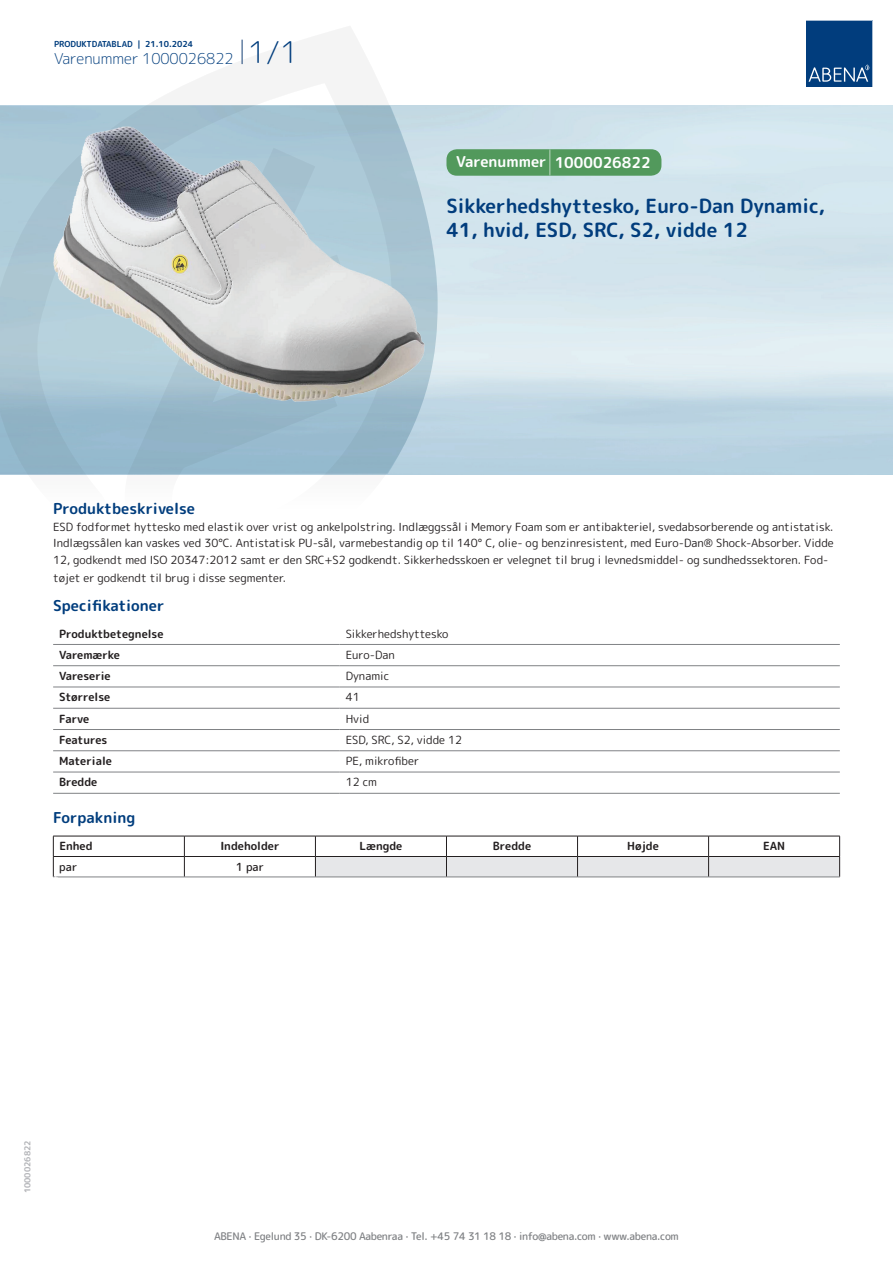
<style>
.page{position:relative;width:893px;height:1263px;background:#fff}
.page>*{position:absolute;margin:0;border:0;box-sizing:border-box;transform-origin:0 0}
.t1{font:700 19.5px/24px "Rounded Mplus 1 c";color:#013d7d}
.t2{font:700 15px "Rounded Mplus 1 c";color:#013d7d}
.t3{font:300 15px "Rounded Mplus 1 c";color:#013d7d}
.t4{font:700 15px "Rounded Mplus 1 c";color:#fff}
.t5{font:11.25px/16.5px "Rounded Mplus 1 c";color:#231f20;text-align:justify}
.t6{font:700 11.25px "Rounded Mplus 1 c";color:#231f20}
.t7{font:500 11.25px "Rounded Mplus 1 c";color:#231f20}
.t8{font:500 10.5px "Rounded Mplus 1 c";letter-spacing:-.03em;color:#808285}
.t9{font:700 10.5px "Rounded Mplus 1 c";color:#fff}
.t10{font:700 8.25px "Rounded Mplus 1 c";color:#013d7d}
.t11{font:700 8.25px "Rounded Mplus 1 c";color:#b2b3b7}
.s1{font-size:30px}
.s2{font-size:25.5px}
</style>
<div class="page">
<svg style="left:0;top:26px;width:439px;height:449px"></svg>
<svg style="left:0;top:106px;width:438px;height:368px;background:#a0bfd0"></svg>
<svg style="left:242px;top:40px;width:1px;height:24px"></svg>
<svg style="left:806px;top:20px;width:67px;height:67px;background:#144b86"></svg>
<img style="left:53px;top:127px;width:372px;height:275px">
<hr style="left:53px;top:644px;width:287px;height:1px;background:#808285">
<hr style="left:340px;top:644px;width:500px;height:1px;background:#808285">
<hr style="left:53px;top:665px;width:287px;height:1px;background:#808285">
<hr style="left:340px;top:665px;width:500px;height:1px;background:#808285">
<hr style="left:53px;top:687px;width:287px;height:1px;background:#808285">
<hr style="left:340px;top:687px;width:500px;height:1px;background:#808285">
<hr style="left:53px;top:708px;width:287px;height:1px;background:#808285">
<hr style="left:340px;top:708px;width:500px;height:1px;background:#808285">
<hr style="left:53px;top:729px;width:287px;height:1px;background:#808285">
<hr style="left:340px;top:729px;width:500px;height:1px;background:#808285">
<hr style="left:53px;top:750px;width:287px;height:1px;background:#808285">
<hr style="left:340px;top:750px;width:500px;height:1px;background:#808285">
<hr style="left:53px;top:772px;width:287px;height:1px;background:#808285">
<hr style="left:340px;top:772px;width:500px;height:1px;background:#808285">
<hr style="left:53px;top:793px;width:287px;height:1px;background:#808285">
<hr style="left:340px;top:793px;width:500px;height:1px;background:#808285">
<hr style="left:53px;top:836px;width:131px;height:1px;background:#231f20">
<hr style="left:184px;top:836px;width:131px;height:1px;background:#231f20">
<hr style="left:53px;top:856px;width:131px;height:1px;background:#231f20">
<svg style="left:53px;top:836px;width:1px;height:41px"></svg>
<hr style="left:184px;top:856px;width:131px;height:1px;background:#231f20">
<svg style="left:184px;top:836px;width:1px;height:41px"></svg>
<svg style="left:315px;top:836px;width:525px;height:41px"></svg>
<hr style="left:53px;top:877px;width:131px;height:1px;background:#808285">
<hr style="left:184px;top:877px;width:131px;height:1px;background:#808285">
<hr style="left:315px;top:877px;width:131px;height:1px;background:#808285">
<hr style="left:446px;top:877px;width:131px;height:1px;background:#808285">
<hr style="left:577px;top:877px;width:132px;height:1px;background:#808285">
<hr style="left:709px;top:877px;width:131px;height:1px;background:#808285">
<div style="left:446px;top:149px;width:215px;height:27px;background:#52995c;border-radius:10px"></div>
<p class="t10" style="left:54px;top:38px;width:141px">PRODUKTDATABLAD | 21.10.2024</p>
<h2 class="t3" style="left:54px;top:48px;width:246px">Varenummer 1000026822 <span class="s1">1/1</span></h2>
<h2 class="t4" style="left:456px;top:152px;width:196px">Varenummer <span class="s2">|</span> 1000026822</h2>
<h1 class="t1" style="left:446px;top:194px;width:380px">Sikkerhedshyttesko, Euro-Dan Dynamic,<br>41, hvid, ESD, SRC, S2, vidde 12</h1>
<h2 class="t2" style="left:53px;top:498px;width:143px">Produktbeskrivelse</h2>
<p class="t5" style="left:53px;top:518px;width:782px">ESD fodformet hyttesko med elastik over vrist og ankelpolstring. Indlæggssål i Memory Foam som er antibakteriel, svedabsorberende og antistatisk.<br>Indlægssålen kan vaskes ved 30°C. Antistatisk PU-sål, varmebestandig op til 140° C, olie- og benzinresistent, med Euro-Dan® Shock-Absorber. Vidde 12, godkendt med ISO 20347:2012 samt er den SRC+S2 godkendt. Sikkerhedsskoen er velegnet til brug i levnedsmiddel- og sundhedssektoren. Fod-</p>
<p class="t5" style="left:53px;top:569px;width:234px">tøjet er godkendt til brug i disse segmenter.</p>
<h2 class="t2" style="left:53px;top:595px;width:113px">Specifikationer</h2>
<p class="t6" style="left:59px;top:625px;width:106px">Produktbetegnelse</p>
<p class="t5" style="left:346px;top:625px;width:104px">Sikkerhedshyttesko</p>
<p class="t6" style="left:59px;top:647px;width:62px">Varemærke</p>
<p class="t5" style="left:346px;top:646px;width:51px">Euro-Dan</p>
<p class="t6" style="left:59px;top:668px;width:53px">Vareserie</p>
<p class="t5" style="left:346px;top:668px;width:45px">Dynamic</p>
<p class="t6" style="left:59px;top:689px;width:53px">Størrelse</p>
<p class="t5" style="left:346px;top:689px;width:15px">41</p>
<p class="t6" style="left:59px;top:711px;width:32px">Farve</p>
<p class="t5" style="left:346px;top:710px;width:25px">Hvid</p>
<p class="t6" style="left:59px;top:732px;width:50px">Features</p>
<p class="t5" style="left:346px;top:732px;width:118px">ESD, SRC, S2, vidde 12</p>
<p class="t6" style="left:59px;top:753px;width:54px">Materiale</p>
<p class="t5" style="left:346px;top:753px;width:75px">PE, mikrofiber</p>
<p class="t6" style="left:59px;top:774px;width:40px">Bredde</p>
<p class="t5" style="left:346px;top:774px;width:33px">12 cm</p>
<h2 class="t2" style="left:53px;top:807px;width:84px">Forpakning</h2>
<p class="t6" style="left:59px;top:838px;width:35px">Enhed</p>
<p class="t6" style="left:220px;top:838px;width:61px">Indeholder</p>
<p class="t6" style="left:359px;top:838px;width:44px">Længde</p>
<p class="t6" style="left:493px;top:838px;width:40px">Bredde</p>
<p class="t6" style="left:627px;top:838px;width:33px">Højde</p>
<p class="t6" style="left:763px;top:838px;width:24px">EAN</p>
<p class="t7" style="left:59px;top:859px;width:19px">par</p>
<p class="t7" style="left:236px;top:859px;width:30px">1 par</p>
<p class="t9" style="left:53px;top:872px;width:7px">*</p>
<p class="t11" style="left:22px;top:1193px;width:54px;rotate:-90deg">1000026822</p>
<p class="t8" style="left:214px;top:1229px;width:466px">ABENA · Egelund 35 · DK-6200 Aabenraa · Tel. +45 74 31 18 18 · info@abena.com · www.abena.com</p>
</div>
